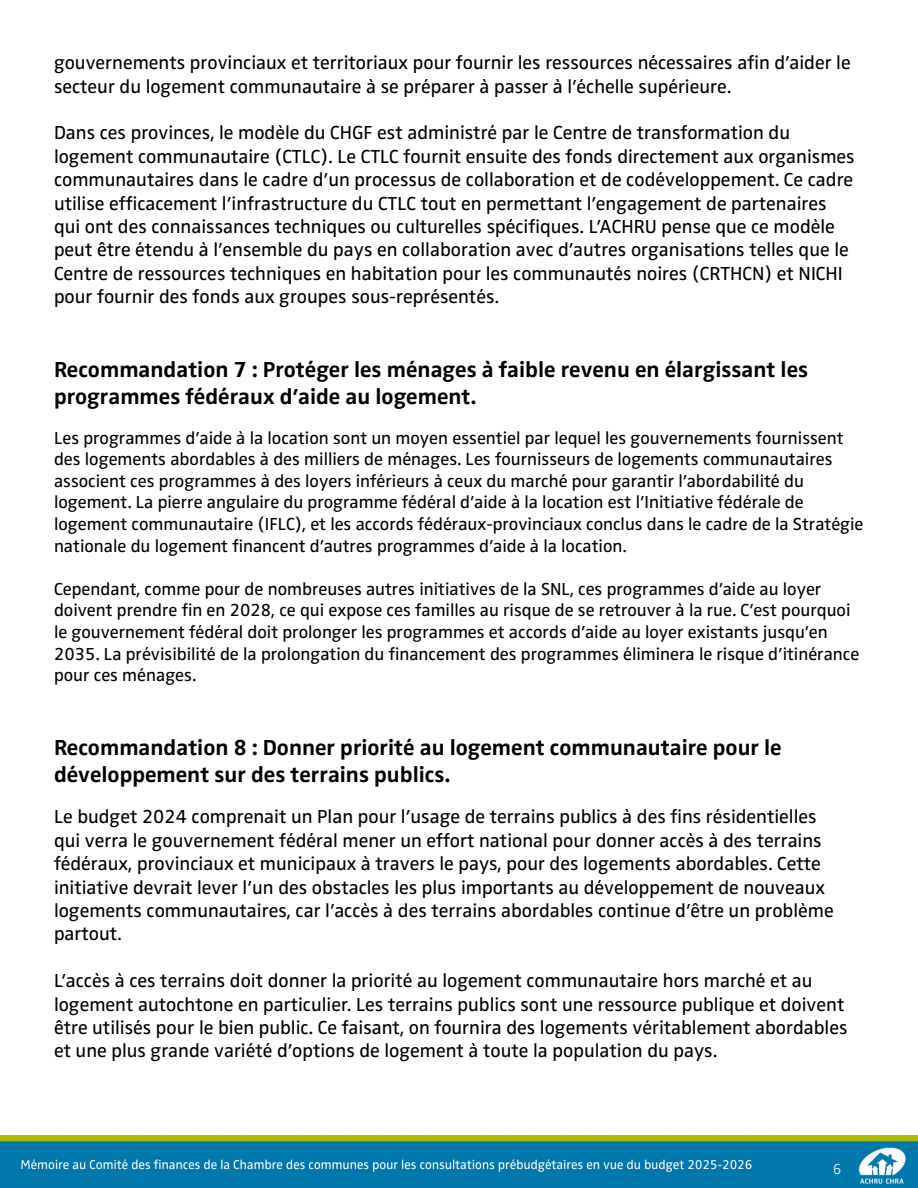
<style>
.page{position:relative;width:918px;height:1188px;background:#fff}
.page>*{position:absolute;margin:0;border:0;box-sizing:border-box;transform-origin:0 0}
.t1{font:700 22.5px/27px "Zwo OT";color:#000}
.t2{font:19.5px/23.4px "Zwo OT";color:#000}
.t3{font:18px/21.6px "Zwo OT";color:#000}
.t4{font:300 15px "Zwo OT";color:#fff}
</style>
<div class="page">
<img style="left:0;top:1135px;width:918px;height:53px">
<p class="t2" style="left:54px;top:51px;width:798px">gouvernements provinciaux et territoriaux pour fournir les ressources nécessaires afin d’aider le secteur du logement communautaire à se préparer à passer à l’échelle supérieure.</p>
<p class="t2" style="left:54px;top:122px;width:802px">Dans ces provinces, le modèle du CHGF est administré par le Centre de transformation du logement communautaire (CTLC). Le CTLC fournit ensuite des fonds directement aux organismes communautaires dans le cadre d’un processus de collaboration et de codéveloppement. Ce cadre utilise efficacement l’infrastructure du CTLC tout en permettant l’engagement de partenaires qui ont des connaissances techniques ou culturelles spécifiques. L’ACHRU pense que ce modèle peut être étendu à l’ensemble du pays en collaboration avec d’autres organisations telles que le Centre de ressources techniques en habitation pour les communautés noires (CRTHCN) et NICHI pour fournir des fonds aux groupes sous-représentés.</p>
<p class="t1" style="left:54px;top:356px;width:756px">Recommandation 7 : Protéger les ménages à faible revenu en élargissant les programmes fédéraux d’aide au logement.</p>
<p class="t3" style="left:54px;top:427px;width:811px">Les programmes d’aide à la location sont un moyen essentiel par lequel les gouvernements fournissent des logements abordables à des milliers de ménages. Les fournisseurs de logements communautaires associent ces programmes à des loyers inférieurs à ceux du marché pour garantir l’abordabilité du logement. La pierre angulaire du programme fédéral d’aide à la location est l’Initiative fédérale de logement communautaire (IFLC), et les accords fédéraux-provinciaux conclus dans le cadre de la Stratégie nationale du logement financent d’autres programmes d’aide à la location.</p>
<p class="t3" style="left:54px;top:578px;width:807px">Cependant, comme pour de nombreuses autres initiatives de la SNL, ces programmes d’aide au loyer doivent prendre fin en 2028, ce qui expose ces familles au risque de se retrouver à la rue. C’est pourquoi le gouvernement fédéral doit prolonger les programmes et accords d’aide au loyer existants jusqu’en 2035. La prévisibilité de la prolongation du financement des programmes éliminera le risque d’itinérance pour ces ménages.</p>
<p class="t1" style="left:54px;top:734px;width:729px">Recommandation 8 : Donner priorité au logement communautaire pour le développement sur des terrains publics.</p>
<p class="t2" style="left:54px;top:806px;width:781px">Le budget 2024 comprenait un Plan pour l’usage de terrains publics à des fins résidentielles qui verra le gouvernement fédéral mener un effort national pour donner accès à des terrains fédéraux, provinciaux et municipaux à travers le pays, pour des logements abordables. Cette initiative devrait lever l’un des obstacles les plus importants au développement de nouveaux logements communautaires, car l’accès à des terrains abordables continue d’être un problème partout.</p>
<p class="t2" style="left:54px;top:969px;width:795px">L’accès à ces terrains doit donner la priorité au logement communautaire hors marché et au logement autochtone en particulier. Les terrains publics sont une ressource publique et doivent être utilisés pour le bien public. Ce faisant, on fournira des logements véritablement abordables et une plus grande variété d’options de logement à toute la population du pays.</p>
<p class="t4" style="left:833px;top:1160px;width:10px">6</p>
</div>
